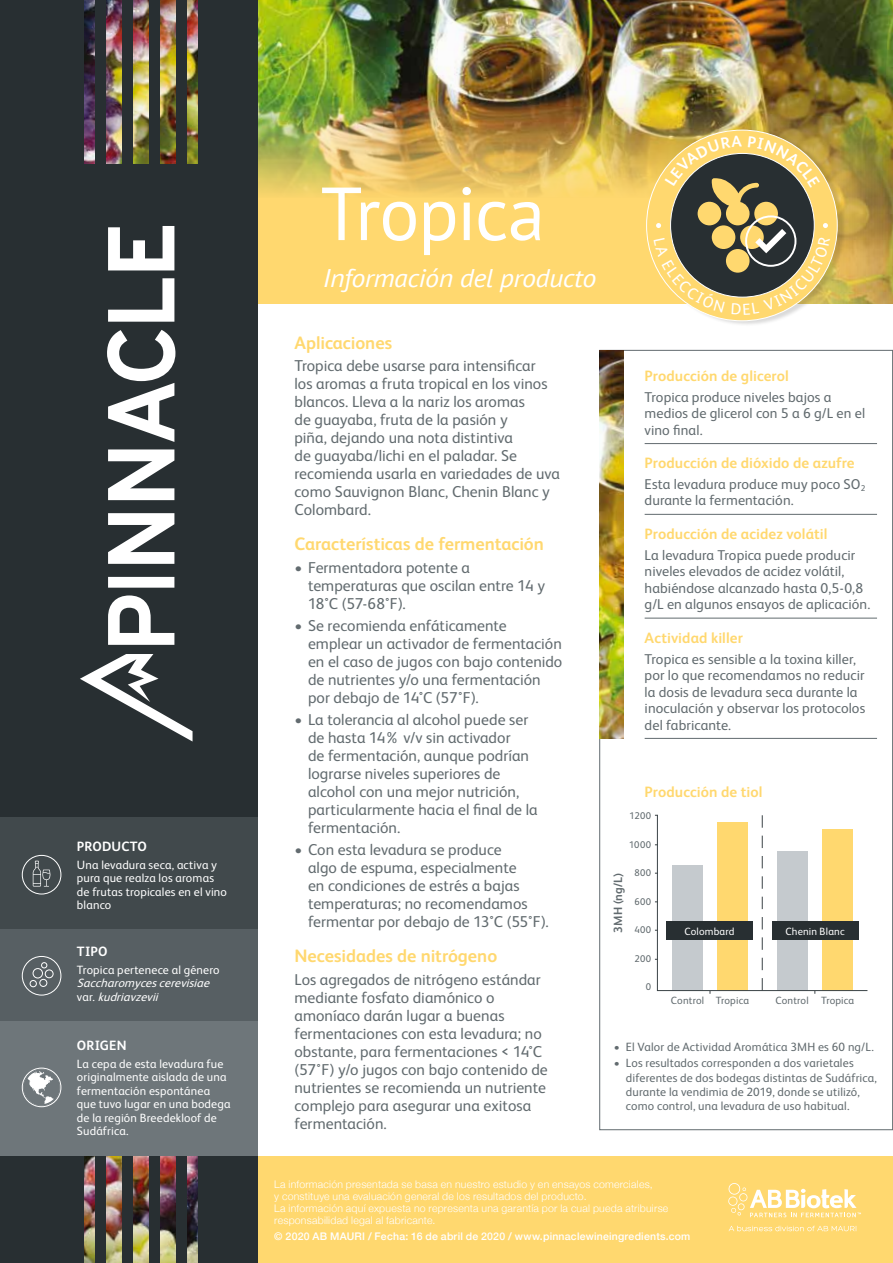
<style>
.page{position:relative;width:893px;height:1263px;background:#fff}
.page>*{position:absolute;margin:0;border:0;box-sizing:border-box;transform-origin:0 0}
.t1{font:75px "PT Sans";letter-spacing:-.02em;color:#fff}
.t2{font:italic 25.5px "PT Sans";letter-spacing:-.02em;color:#fff;scale:1.1 1}
.t3{font:700 18px "FS Albert";letter-spacing:-.005em;color:#ffd86f}
.t4{font:15.75px/18px "FS Albert";color:#626b6f}
.t5{font:700 15px "FS Albert";color:#ffd86f}
.t6{font:14.25px/16.5px "FS Albert";letter-spacing:.005em;color:#626b6f}
.t7{font:700 13.5px "FS Albert";letter-spacing:.01em;color:#fff}
.t8{font:12px/13.5px "FS Albert";letter-spacing:.015em;color:#fff}
.t9{font:12px/14.2px "FS Albert";letter-spacing:.015em;color:#626b6f}
.t10{font:italic 12px/13.5px "FS Albert";color:#fff}
.t11{font:700 12px "FS Albert";color:#626b6f}
.t12{font:300 10.5px/12px "Helvetica Neue";letter-spacing:.02em;color:#fff}
.t13{font:500 10.5px "Helvetica Neue";letter-spacing:.02em;color:#fff}
.t14{font:10.5px "FS Albert";letter-spacing:.015em;color:#626b6f}
.t15{font:10.5px "FS Albert";letter-spacing:.02em;color:#fff}
.t16{font:9.75px "FS Albert";letter-spacing:.035em;color:#626b6f}
.s1{font-style:normal}
</style>
<div class="page">
<div style="left:242px;top:0;width:651px;height:304px;background:#ffd86f"></div>
<img style="left:258px;top:0;width:635px;height:198px">
<div style="left:0;top:1016px;width:258px;height:247px;background:#6e767a"></div>
<div style="left:0;top:817px;width:258px;height:119px;background:#41494c"></div>
<div style="left:0;top:930px;width:258px;height:91px;background:#575f63"></div>
<svg style="left:22px;top:855px;width:39px;height:39px"></svg>
<div style="left:22px;top:855px;width:39px;height:39px;border:1px solid #fff;border-radius:50%"></div>
<svg style="left:33px;top:861px;width:18px;height:25px"></svg>
<div style="left:22px;top:956px;width:39px;height:39px;border:1px solid #fff;border-radius:50%"></div>
<svg style="left:41px;top:962px;width:6px;height:6px"></svg>
<div style="left:45px;top:969px;width:8px;height:9px;border:1px solid #fff;border-radius:50%"></div>
<div style="left:30px;top:980px;width:7px;height:7px;border:1px solid #fff;border-radius:50%"></div>
<div style="left:33px;top:968px;width:10px;height:10px;border:1px solid #fff;border-radius:50%"></div>
<div style="left:39px;top:979px;width:8px;height:8px;border:1px solid #fff;border-radius:50%"></div>
<div style="left:22px;top:1068px;width:39px;height:39px;border:1px solid #fff;border-radius:50%"></div>
<svg style="left:23px;top:1069px;width:37px;height:37px"></svg>
<div style="left:648px;top:128px;width:199px;height:198px;background:#000;opacity:.15"></div>
<div style="left:647px;top:130px;width:190px;height:191px;background:#ffd86f;border-radius:50%"></div>
<hr style="left:645px;top:443px;width:232px;height:1px;background:#626b6f">
<hr style="left:645px;top:514px;width:232px;height:1px;background:#626b6f">
<hr style="left:645px;top:618px;width:232px;height:1px;background:#626b6f">
<hr style="left:645px;top:738px;width:232px;height:1px;background:#626b6f">
<img style="left:600px;top:350px;width:23px;height:388px">
<svg style="left:655px;top:814px;width:213px;height:180px"></svg>
<div style="left:666px;top:921px;width:87px;height:19px;background:#282f32"></div>
<div style="left:772px;top:921px;width:86px;height:19px;background:#282f32"></div>
<div style="left:0;top:1157px;width:893px;height:106px;background:#ffd86f"></div>
<div style="left:0;top:0;width:258px;height:817px;background:#282f32"></div>
<svg style="left:80px;top:226px;width:113px;height:515px"></svg>
<img style="left:85px;top:0;width:113px;height:164px">
<div style="left:95px;top:0;width:11px;height:164px;background:#282f32"></div>
<div style="left:122px;top:0;width:11px;height:164px;background:#282f32"></div>
<div style="left:149px;top:0;width:11px;height:164px;background:#282f32"></div>
<div style="left:176px;top:0;width:11px;height:164px;background:#282f32"></div>
<div style="left:0;top:1157px;width:258px;height:106px;background:#282f32"></div>
<img style="left:85px;top:1157px;width:113px;height:106px">
<div style="left:176px;top:1157px;width:11px;height:106px;background:#282f32"></div>
<div style="left:149px;top:1157px;width:11px;height:106px;background:#282f32"></div>
<div style="left:122px;top:1157px;width:11px;height:106px;background:#282f32"></div>
<div style="left:95px;top:1157px;width:11px;height:106px;background:#282f32"></div>
<svg style="left:728px;top:1225px;width:128px;height:6px"></svg>
<svg style="left:728px;top:1183px;width:133px;height:34px"></svg>
<svg style="left:654px;top:136px;width:176px;height:179px"></svg>
<p class="t7" style="left:77px;top:837px;width:72px">PRODUCTO</p>
<p class="t8" style="left:77px;top:857px;width:151px">Una levadura seca, activa y pura que realza los aromas de frutas tropicales en el vino blanco</p>
<p class="t7" style="left:77px;top:942px;width:32px">TIPO</p>
<p class="t8" style="left:77px;top:962px;width:144px">Tropica pertenece al género</p>
<p class="t10" style="left:77px;top:976px;width:138px">Saccharomycescerevisiae <span class="s1">v a r .</span> kudriavzevii</p>
<p class="t7" style="left:77px;top:1036px;width:51px">ORIGEN</p>
<p class="t8" style="left:77px;top:1056px;width:155px">La cepa de esta levadura fue originalmente aislada de una fermentación espontánea que tuvo lugar en una bodega de la región Breedekloof de<br>Sudáfrica.</p>
<h1 class="t1" style="left:321px;top:166px;width:226px">Tropica</h1>
<h2 class="t2" style="left:323px;top:262px;width:250px">Información del producto</h2>
<p class="t3" style="left:294px;top:331px;width:99px">Aplicaciones</p>
<p class="t4" style="left:294px;top:356px;width:267px">Tropica debe usarse para intensificar<br>los aromas a fruta tropical en los vinos blancos. Lleva a la nariz los aromas<br>de guayaba, fruta de la pasión y<br>piña, dejando una nota distintiva<br>de guayaba/lichi en el paladar. Se recomienda usarla en variedades de uva como Sauvignon Blanc, Chenin Blanc y Colombard.</p>
<p class="t3" style="left:294px;top:532px;width:251px">Características de fermentación</p>
<p class="t4" style="left:308px;top:557px;width:239px;text-indent:-13px">• Fermentadora potente a temperaturas que oscilan entre 14 y<br>18°C (57-68°F).</p>
<p class="t4" style="left:308px;top:616px;width:256px;text-indent:-13px">• Se recomienda enfáticamente emplear un activador de fermentación en el caso de jugos con bajo contenido de nutrientes y/o una fermentación por debajo de 14°C (57°F).</p>
<p class="t4" style="left:308px;top:710px;width:231px;text-indent:-13px">• La tolerancia al alcohol puede ser de hasta 14% v/v sin activador<br>de fermentación, aunque podrían lograrse niveles superiores de alcohol con una mejor nutrición, particularmente hacia el final de la fermentación.</p>
<p class="t4" style="left:308px;top:840px;width:242px;text-indent:-13px">• Con esta levadura se produce<br>algo de espuma, especialmente<br>en condiciones de estrés a bajas temperaturas; no recomendamos fermentar por debajo de 13°C (55°F).</p>
<p class="t3" style="left:294px;top:944px;width:204px">Necesidades de nitrógeno</p>
<p class="t4" style="left:294px;top:969px;width:255px">Los agregados de nitrógeno estándar mediante fosfato diamónico o amoníaco darán lugar a buenas fermentaciones con esta levadura; no obstante, para fermentaciones &lt; 14°C (57°F) y/o jugos con bajo contenido de nutrientes se recomienda un nutriente complejo para asegurar una exitosa fermentación.</p>
<p class="t5" style="left:645px;top:366px;width:146px">Producción de glicerol</p>
<p class="t6" style="left:645px;top:388px;width:222px">Tropica produce niveles bajos a medios de glicerol con 5 a 6 g/L en el vino final.</p>
<p class="t5" style="left:645px;top:453px;width:211px">Producción de dióxido de azufre</p>
<p class="t6" style="left:645px;top:475px;width:222px">Esta levadura produce muy poco SO<sub>2 </sub>durante la fermentación.</p>
<p class="t5" style="left:645px;top:524px;width:184px">Producción de acidez volátil</p>
<p class="t6" style="left:645px;top:546px;width:227px">La levadura Tropica puede producir niveles elevados de acidez volátil, habiéndose alcanzado hasta 0,5-0,8 g/L en algunos ensayos de aplicación.</p>
<p class="t5" style="left:645px;top:627px;width:100px">Actividad killer</p>
<p class="t6" style="left:645px;top:650px;width:222px">Tropica es sensible a la toxina killer, por lo que recomendamos no reducir la dosis de levadura seca durante la inoculación y observar los protocolos del fabricante.</p>
<p class="t5" style="left:645px;top:782px;width:119px">Producción de tiol</p>
<p class="t16" style="left:630px;top:809px;width:23px">1200</p>
<p class="t16" style="left:629px;top:838px;width:24px">1000</p>
<p class="t16" style="left:634px;top:866px;width:18px">800</p>
<p class="t16" style="left:634px;top:895px;width:18px">600</p>
<p class="t16" style="left:634px;top:923px;width:18px">400</p>
<p class="t11" style="left:610px;top:933px;width:62px;rotate:-90deg">3MH (ng/L)</p>
<p class="t16" style="left:634px;top:952px;width:18px">200</p>
<p class="t16" style="left:646px;top:980px;width:7px">0</p>
<p class="t15" style="left:684px;top:924px;width:52px">Colombard</p>
<p class="t15" style="left:785px;top:924px;width:61px">Chenin Blanc</p>
<p class="t14" style="left:671px;top:993px;width:80px">Control Tropica</p>
<p class="t14" style="left:775px;top:993px;width:80px">Control Tropica</p>
<p class="t9" style="left:614px;top:1039px;width:261px">• El Valor de Actividad Aromática 3MH es 60 ng/L.</p>
<p class="t9" style="left:626px;top:1056px;width:253px;text-indent:-12px">• Los resultados corresponden a dos varietales diferentes de dos bodegas distintas de Sudáfrica, durante la vendimia de 2019, donde se utilizó, como control, una levadura de uso habitual.</p>
<p class="t12" style="left:274px;top:1177px;width:396px">La información presentada se basa en nuestro estudio y en ensayos comerciales,<br>y constituye una evaluación general de los resultados del producto.<br>La información aquí expuesta no representa una garantía por la cual pueda atribuirse responsabilidad legal al fabricante.</p>
<p class="t13" style="left:274px;top:1228px;width:418px">© 2020 AB MAURI / Fecha: 16 de abril de 2020 / www.pinnaclewineingredients.com</p>
</div>
